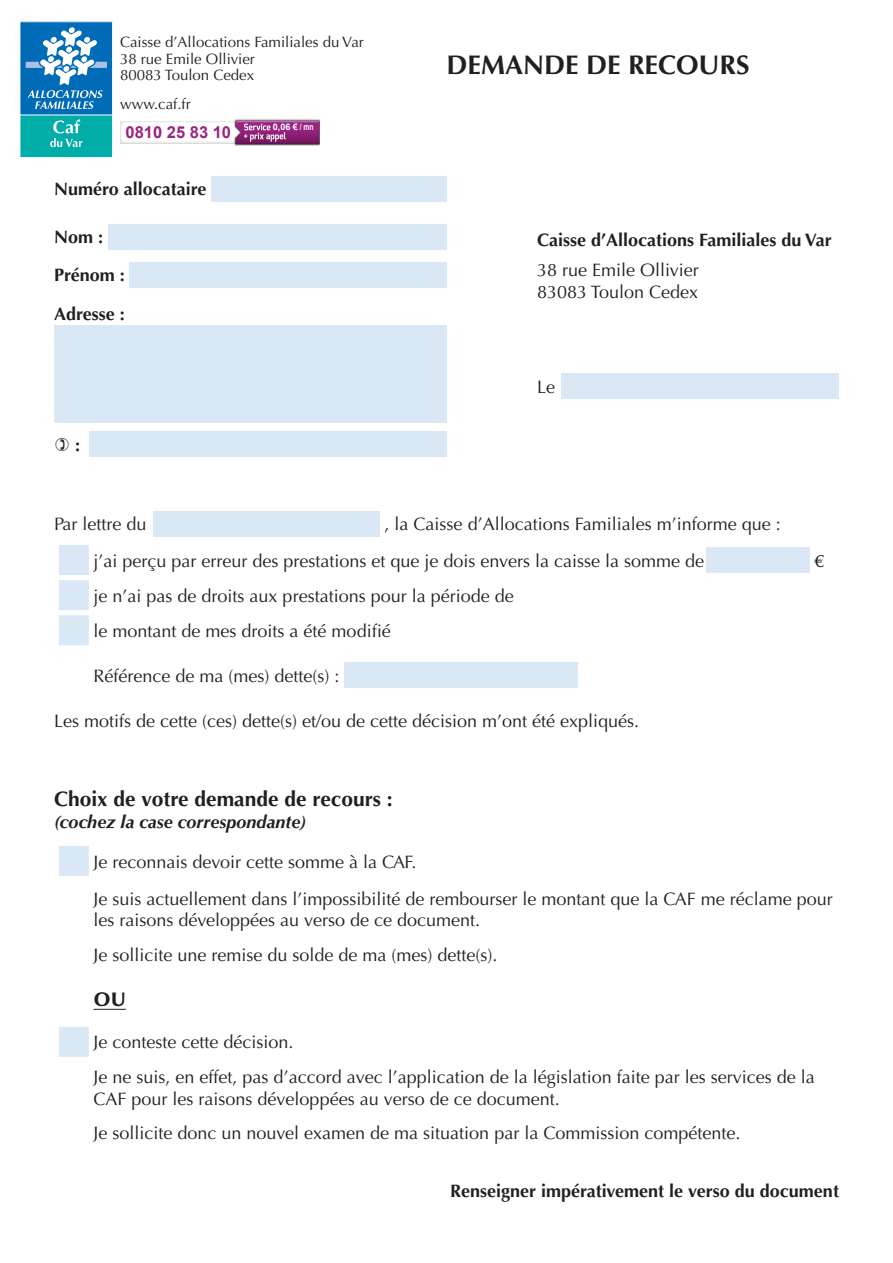
<style>
.page{position:relative;width:893px;height:1263px;background:#fff}
.page>*{position:absolute;margin:0;border:0;box-sizing:border-box;transform-origin:0 0}
.t1{font:700 27px "Optima LT Std";color:#231f20}
.t2{font:700 21px "Optima LT Std";color:#231f20}
.t3{font:900 19.5px "Optima LT Std";color:#231f20}
.t4{font:18px/34.3px "Optima LT Std";color:#231f20}
.t5{font:700 18px "Optima LT Std";color:#231f20}
.t6{font:italic 700 18px "Optima LT Std";color:#231f20}
.t7{font:700 16.5px "Arial";color:#9d2283}
.t8{font:15px "Optima LT Std";color:#231f20}
.t9{font:700 9px "Arial";color:#fff}
</style>
<div class="page">
<div style="left:20px;top:70px;width:93px;height:88px;background:#00ada8"></div>
<div style="left:19px;top:70px;width:94px;height:88px;border:1px solid #fff"></div>
<div style="left:20px;top:22px;width:93px;height:93px;background:#006bb6"></div>
<div style="left:19px;top:21px;width:94px;height:94px;border:1px solid #fff"></div>
<svg style="left:26px;top:27px;width:81px;height:82px"></svg>
<svg style="left:50px;top:119px;width:33px;height:28px"></svg>
<div style="left:211px;top:176px;width:235px;height:25px;background:#d9e8f4"></div>
<div style="left:108px;top:224px;width:338px;height:25px;background:#d9e8f4"></div>
<div style="left:129px;top:262px;width:317px;height:26px;background:#d9e8f4"></div>
<div style="left:54px;top:326px;width:392px;height:97px;background:#d9e8f4"></div>
<div style="left:89px;top:431px;width:357px;height:26px;background:#d9e8f4"></div>
<div style="left:153px;top:511px;width:227px;height:26px;background:#d9e8f4"></div>
<div style="left:59px;top:545px;width:30px;height:30px;background:#d9e8f4"></div>
<div style="left:59px;top:580px;width:30px;height:30px;background:#d9e8f4"></div>
<div style="left:59px;top:615px;width:30px;height:30px;background:#d9e8f4"></div>
<div style="left:344px;top:662px;width:234px;height:26px;background:#d9e8f4"></div>
<div style="left:59px;top:846px;width:30px;height:30px;background:#d9e8f4"></div>
<div style="left:59px;top:1027px;width:30px;height:30px;background:#d9e8f4"></div>
<img style="left:233px;top:119px;width:86px;height:27px">
<svg style="left:236px;top:120px;width:83px;height:24px;background:#993d85"></svg>
<div style="left:561px;top:373px;width:278px;height:26px;background:#d9e8f4"></div>
<div style="left:706px;top:547px;width:104px;height:26px;background:#d9e8f4"></div>
<hr style="left:94px;top:1009px;width:32px;height:1px;background:#231f20">
<p class="t8" style="left:120px;top:33px;width:245px">Caisse d’Allocations Familiales du Var</p>
<p class="t8" style="left:120px;top:50px;width:136px">38 rue Emile Ollivier</p>
<p class="t8" style="left:120px;top:66px;width:136px">80083 Toulon Cedex</p>
<p class="t8" style="left:120px;top:96px;width:72px">www.caf.fr</p>
<p class="t7" style="left:126px;top:121px;width:107px">0810 25 83 10</p>
<p class="t9" style="left:273px;top:121px;width:42px">0,06 € / mn</p>
<p class="t5" style="left:54px;top:179px;width:154px">Numéro allocataire</p>
<p class="t5" style="left:54px;top:227px;width:51px">Nom :</p>
<p class="t5" style="left:54px;top:265px;width:72px">Prénom :</p>
<p class="t5" style="left:54px;top:303px;width:72px">Adresse :</p>
<p class="t5" style="left:75px;top:434px;width:7px">:</p>
<p class="t1" style="left:446px;top:49px;width:305px">DEMANDE DE RECOURS</p>
<p class="t5" style="left:537px;top:229px;width:296px">Caisse d’Allocations Familiales du Var</p>
<p class="t4" style="left:537px;top:253px;width:163px">38 rue Emile Ollivier</p>
<p class="t4" style="left:537px;top:275px;width:162px">83083 Toulon Cedex</p>
<p class="t4" style="left:537px;top:369px;width:19px">Le</p>
<p class="t4" style="left:54px;top:507px;width:94px">Par lettre du</p>
<p class="t4" style="left:385px;top:507px;width:398px">, la Caisse d’Allocations Familiales m’informe que :</p>
<p class="t4" style="left:94px;top:544px;width:612px">j’ai perçu par erreur des prestations et que je dois envers la caisse la somme de</p>
<p class="t4" style="left:814px;top:544px;width:12px">€</p>
<p class="t4" style="left:94px;top:579px;width:422px">je n’ai pas de droits aux prestations pour la période de</p>
<p class="t4" style="left:94px;top:614px;width:299px">le montant de mes droits a été modifié</p>
<p class="t4" style="left:94px;top:659px;width:248px">Référence de ma (mes) dette(s) :</p>
<p class="t4" style="left:54px;top:704px;width:587px">Les motifs de cette (ces) dette(s) et/ou de cette décision m’ont été expliqués.</p>
<p class="t2" style="left:54px;top:786px;width:340px">Choix de votre demande de recours :</p>
<p class="t6" style="left:54px;top:811px;width:254px">(cochez la case correspondante)</p>
<p class="t4" style="left:94px;top:843px;width:741px;line-height:37px">Je reconnais devoir cette somme à la CAF.<br>Je suis actuellement dans l’impossibilité de rembourser le montant que la CAF me réclame pour</p>
<p class="t4" style="left:94px;top:903px;width:405px">les raisons développées au verso de ce document.<br>Je sollicite une remise du solde de ma (mes) dette(s).</p>
<p class="t3" style="left:94px;top:988px;width:34px">OU</p>
<p class="t4" style="left:94px;top:1025px;width:723px;line-height:34.8px">Je conteste cette décision.<br>Je ne suis, en effet, pas d’accord avec l’application de la législation faite par les services de la</p>
<p class="t4" style="left:94px;top:1082px;width:648px">CAF pour les raisons développées au verso de ce document.<br>Je sollicite donc un nouvel examen de ma situation par la Commission compétente.</p>
<p class="t5" style="left:450px;top:1180px;width:390px">Renseigner impérativement le verso du document</p>
</div>
